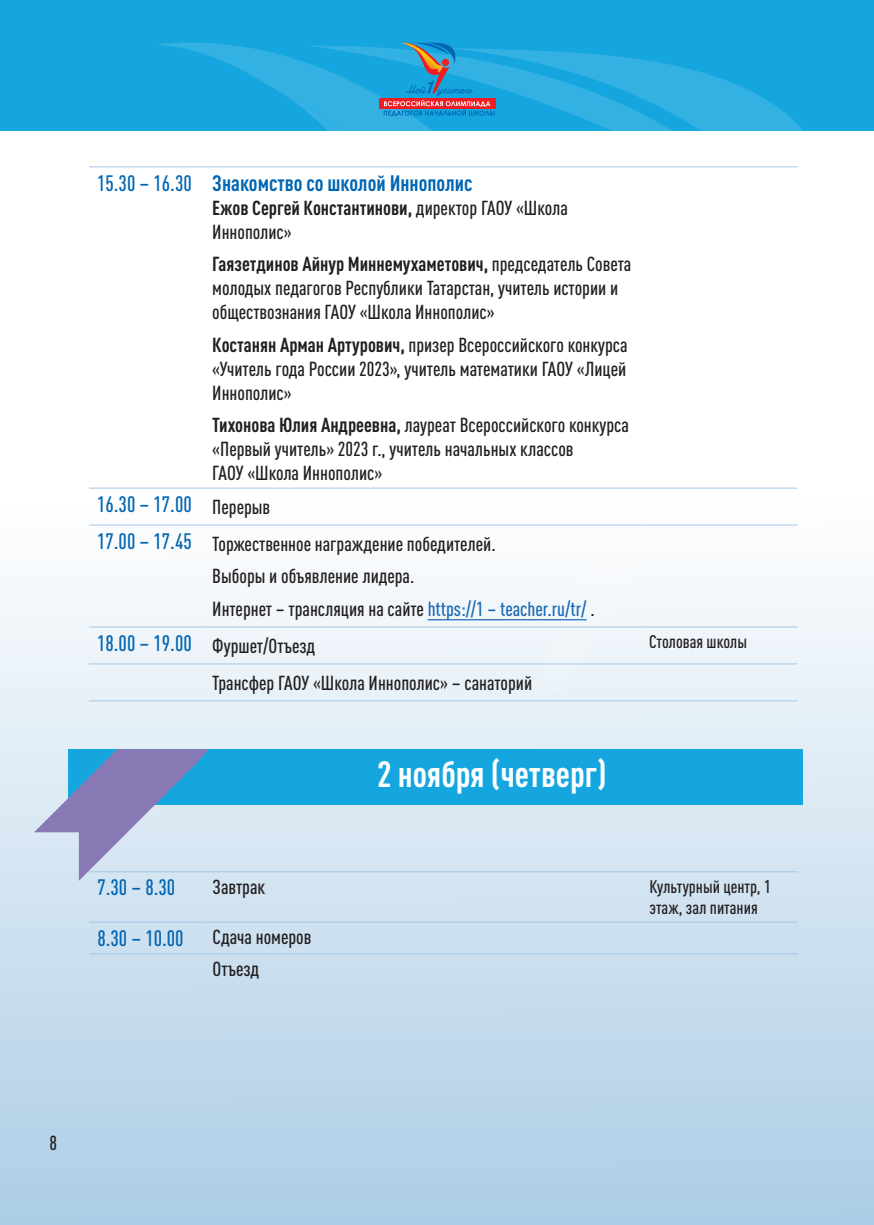
<style>
.page{position:relative;width:874px;height:1225px;background:#fff}
.page>*{position:absolute;margin:0;border:0;box-sizing:border-box;transform-origin:0 0}
.t1{font:700 condensed 36px "DIN Pro";color:#fff}
.t2{font:700 condensed 22px "DIN Pro";color:#0166b3}
.t3{font:500 condensed 22px "DIN Pro";color:#0166b3}
.t4{font:500 condensed 20px/24px "DIN Pro";color:#231f20}
.t5{font:500 condensed 18px/21.6px "DIN Pro";color:#231f20}
.s1{font-weight:500}
.s2{font-weight:700}
.s3{font-size:22px;color:#0166b3}
.s4{color:#1b69b4}
</style>
<div class="page">
<div style="left:0;top:230px;width:873px;height:995px;background:linear-gradient(to bottom,#fff,#b1d0e7)"></div>
<div style="left:0;top:0;width:873px;height:130px;background:#16a6df"></div>
<svg style="left:155px;top:42px;width:605px;height:646px"></svg>
<svg style="left:308px;top:46px;width:448px;height:162px"></svg>
<svg style="left:444px;top:48px;width:403px;height:292px"></svg>
<div style="left:378px;top:98px;width:117px;height:11px;background:#ee1d23"></div>
<svg style="left:383px;top:42px;width:111px;height:74px"></svg>
<div style="left:67px;top:749px;width:735px;height:55px;background:#16a6df"></div>
<svg style="left:34px;top:749px;width:175px;height:132px;background:#a2b4d7"></svg>
<hr style="left:89px;top:166px;width:115px;height:1px;background:#a3c8e7">
<hr style="left:204px;top:166px;width:437px;height:1px;background:#a3c8e7">
<hr style="left:641px;top:166px;width:156px;height:1px;background:#a3c8e7">
<hr style="left:89px;top:487px;width:115px;height:1px;background:#a3c8e7">
<hr style="left:204px;top:487px;width:437px;height:1px;background:#a3c8e7">
<hr style="left:641px;top:487px;width:156px;height:1px;background:#a3c8e7">
<hr style="left:89px;top:524px;width:115px;height:1px;background:#a3c8e7">
<hr style="left:204px;top:524px;width:437px;height:1px;background:#a3c8e7">
<hr style="left:641px;top:524px;width:156px;height:1px;background:#a3c8e7">
<hr style="left:89px;top:626px;width:115px;height:1px;background:#a3c8e7">
<hr style="left:204px;top:626px;width:437px;height:1px;background:#a3c8e7">
<hr style="left:641px;top:626px;width:156px;height:1px;background:#a3c8e7">
<hr style="left:89px;top:663px;width:115px;height:1px;background:#a3c8e7">
<hr style="left:204px;top:663px;width:437px;height:1px;background:#a3c8e7">
<hr style="left:641px;top:663px;width:156px;height:1px;background:#a3c8e7">
<hr style="left:89px;top:700px;width:115px;height:1px;background:#a3c8e7">
<hr style="left:204px;top:700px;width:437px;height:1px;background:#a3c8e7">
<hr style="left:641px;top:700px;width:156px;height:1px;background:#a3c8e7">
<hr style="left:427px;top:619px;width:159px;height:1px;background:#1b69b4">
<hr style="left:89px;top:871px;width:115px;height:1px;background:#a3c8e7">
<hr style="left:204px;top:871px;width:437px;height:1px;background:#a3c8e7">
<hr style="left:641px;top:871px;width:156px;height:1px;background:#a3c8e7">
<hr style="left:89px;top:921px;width:115px;height:1px;background:#a3c8e7">
<hr style="left:204px;top:921px;width:437px;height:1px;background:#a3c8e7">
<hr style="left:641px;top:921px;width:156px;height:1px;background:#a3c8e7">
<hr style="left:89px;top:953px;width:115px;height:1px;background:#a3c8e7">
<hr style="left:204px;top:953px;width:437px;height:1px;background:#a3c8e7">
<hr style="left:641px;top:953px;width:156px;height:1px;background:#a3c8e7">
<p class="t2" style="left:97px;top:166px;width:377px"><span class="s1">15.30 – 16.30</span> Знакомство со школой Иннополис</p>
<p class="t4" style="left:212px;top:194px;width:357px"><span class="s2">Ежов Сергей Константинови,</span> директор ГАОУ «Школа<br>Иннополис»</p>
<p class="t4" style="left:212px;top:250px;width:420px"><span class="s2">Гаязетдинов Айнур Миннемухаметович,</span> председатель Совета молодых педагогов Республики Татарстан, учитель истории и обществознания ГАОУ «Школа Иннополис»</p>
<p class="t4" style="left:212px;top:331px;width:416px;text-align:justify"><span class="s2">Костанян Арман Артурович,</span> призер Всероссийского конкурса «Учитель года России 2023», учитель математики ГАОУ «Лицей Иннополис»</p>
<p class="t4" style="left:212px;top:411px;width:418px"><span class="s2">Тихонова Юлия Андреевна,</span> лауреат Всероссийского конкурса «Первый учитель» 2023 г., учитель начальных классов<br>ГАОУ «Школа Иннополис»</p>
<p class="t3" style="left:97px;top:488px;width:175px">16.30 – 17.00 <sub>Перерыв</sub></p>
<p class="t4" style="left:212px;top:525px;width:384px;line-height:32.4px;text-indent:-115px"><span class="s3">17.00 – 17.45</span> Торжественное награждение победителей.<br>Выборы и объявление лидера.<br>Интернет – трансляция на сайте <span class="s4">https://1 – teacher.ru/tr/</span> .</p>
<p class="t4" style="left:97px;top:632px;width:219px"><span class="s3">18.00 – 19.00</span> Фуршет/Отъезд</p>
<p class="t5" style="left:649px;top:629px;width:99px">Столовая школы</p>
<p class="t4" style="left:212px;top:669px;width:321px">Трансфер ГАОУ «Школа Иннополис» – санаторий</p>
<h1 class="t1" style="left:377px;top:747px;width:231px">2 ноября (четверг)</h1>
<p class="t3" style="left:97px;top:871px;width:79px">7.30 – 8.30</p>
<p class="t4" style="left:212px;top:873px;width:54px">Завтрак</p>
<p class="t5" style="left:649px;top:874px;width:123px">Культурный центр, 1 этаж, зал питания</p>
<p class="t3" style="left:97px;top:922px;width:88px">8.30 – 10.00</p>
<p class="t4" style="left:212px;top:920px;width:100px;line-height:31.6px">Сдача номеров<br>Отъезд</p>
<p class="t4" style="left:49px;top:1129px;width:9px">8</p>
</div>
